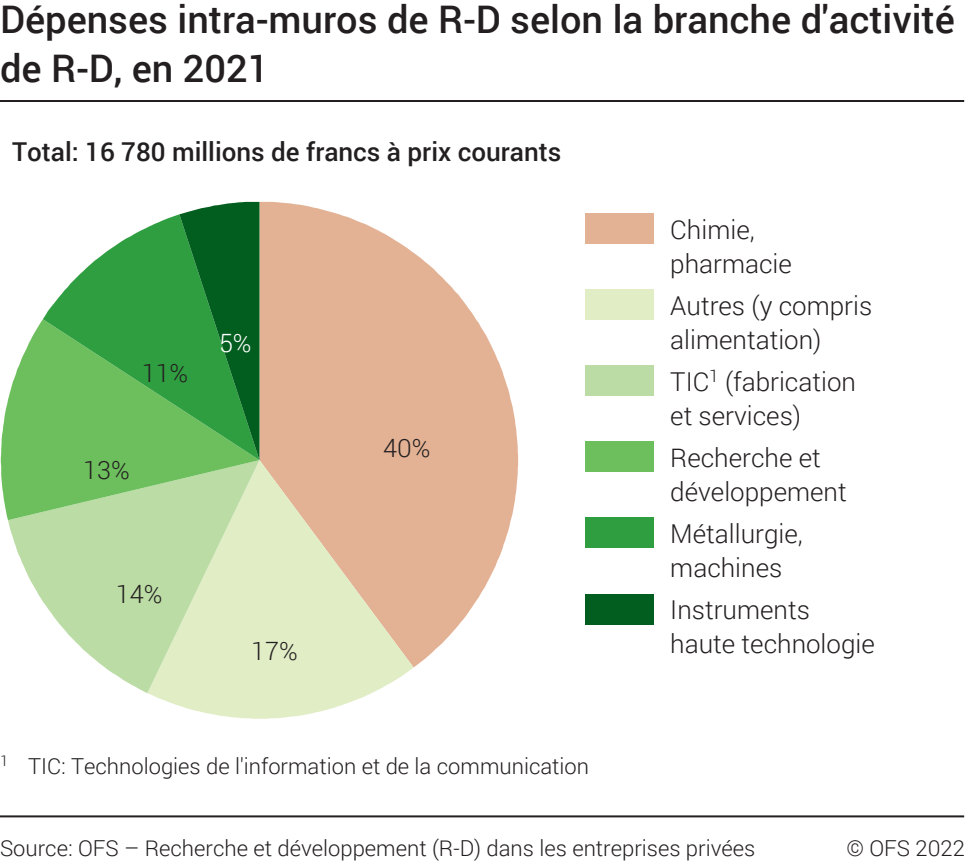
<style>
.page{position:relative;width:965px;height:862px;background:#fff}
.page>*{position:absolute;margin:0;border:0;box-sizing:border-box;transform-origin:0 0}
.t1{font:500 38px/49.6px "Roboto";color:#231f20}
.t2{font:300 26px/34px "Roboto";color:#231f20}
.t3{font:500 26px "Roboto";color:#231f20}
.t4{font:300 25.2px "Roboto";color:#231f20}
.t5{font:300 25.2px "Roboto";color:#fff}
.t6{font:300 22px "Roboto";color:#231f20}
</style>
<div class="page">
<hr style="left:0;top:100px;width:963px;height:2px;background:#231f20">
<svg style="left:259px;top:202px;width:259px;height:465px;fill:#e3b294"></svg>
<svg style="left:147px;top:460px;width:266px;height:258px;background:#e3d8b7"></svg>
<svg style="left:8px;top:520px;width:251px;height:173px;fill:#bbdca4"></svg>
<svg style="left:1px;top:319px;width:258px;height:201px;background:#97cf86"></svg>
<svg style="left:43px;top:214px;width:136px;height:246px"></svg>
<svg style="left:179px;top:202px;width:80px;height:258px;background:#248436"></svg>
<div style="left:584px;top:213px;width:69px;height:31px;background:#e3b294"></div>
<div style="left:584px;top:289px;width:69px;height:31px;background:#e0edc5"></div>
<div style="left:584px;top:365px;width:69px;height:31px;background:#bbdca4"></div>
<div style="left:584px;top:441px;width:69px;height:31px;background:#6dbf5d"></div>
<div style="left:584px;top:517px;width:69px;height:31px;background:#2f9e40"></div>
<div style="left:584px;top:593px;width:69px;height:31px;background:#025e1f"></div>
<hr style="left:0;top:815px;width:963px;height:2px;background:#231f20">
<h1 class="t1" style="left:0;top:-7px;width:955px">Dépenses intra-muros de R-D selon la branche d'activité de R-D, en 2021</h1>
<p class="t3" style="left:12px;top:133px;width:550px">Total: 16 780 millions de francs à prix courants</p>
<p class="t4" style="left:142px;top:356px;width:48px">11%</p>
<p class="t4" style="left:83px;top:452px;width:48px">13%</p>
<p class="t5" style="left:219px;top:325px;width:34px">5%</p>
<p class="t4" style="left:116px;top:576px;width:48px">14%</p>
<p class="t4" style="left:251px;top:633px;width:48px">17%</p>
<p class="t4" style="left:383px;top:430px;width:49px">40%</p>
<p class="t6" style="left:0;top:750px;width:590px"><sup>1</sup> TIC: Technologies de l'information et de la communication</p>
<p class="t2" style="left:670px;top:211px;width:123px">Chimie, pharmacie</p>
<p class="t2" style="left:670px;top:287px;width:203px">Autres (y compris alimentation)</p>
<p class="t2" style="left:670px;top:363px;width:187px">TIC<sup>1</sup> (fabrication et services)</p>
<p class="t2" style="left:670px;top:439px;width:178px">Recherche et développement</p>
<p class="t2" style="left:670px;top:515px;width:134px">Métallurgie, machines</p>
<p class="t2" style="left:670px;top:592px;width:206px">Instruments haute technologie</p>
<p class="t6" style="left:0;top:832px;width:756px">Source: OFS – Recherche et développement (R-D) dans les entreprises privées</p>
<p class="t6" style="left:846px;top:832px;width:120px">© OFS 2022</p>
</div>
